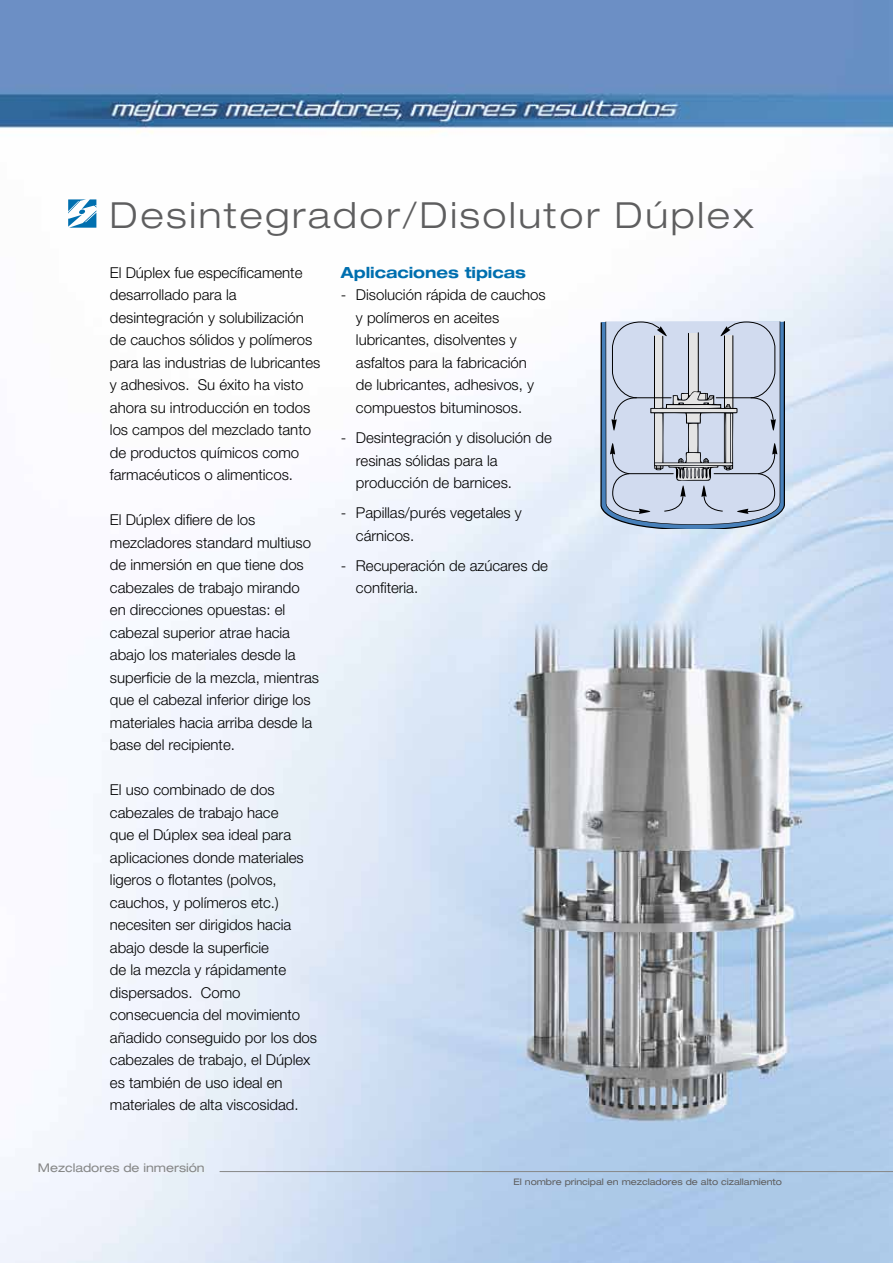
<style>
.page{position:relative;width:893px;height:1263px;background:#fff}
.page>*{position:absolute;margin:0;border:0;box-sizing:border-box;transform-origin:0 0}
.t1{font:300 expanded 36px "Helvetica Neue LT";letter-spacing:.075em;color:#5e5e5f}
.t2{font:700 expanded 15.3px "Helvetica Neue LT";color:#006faf}
.t3{font:300 15px/22.5px "Helvetica Neue LT";color:#000}
.t4{font:expanded 12px "Helvetica Neue LT";color:#868787}
.t5{font:expanded 9px "Helvetica Neue LT";color:#5e5e5f}
</style>
<div class="page">
<img style="left:0;top:0;width:893px;height:1263px">
<svg style="left:600px;top:321px;width:185px;height:208px;background:#b7c2d4"></svg>
<svg style="left:68px;top:199px;width:28px;height:29px"></svg>
<hr style="left:220px;top:1171px;width:673px;height:1px;background:#868787">
<p class="t1" style="left:110px;top:193px;width:645px">Desintegrador/Disolutor Dúplex</p>
<p class="t3" style="left:110px;top:261px;width:212px">El Dúplex fue específicamente desarrollado para la desintegración y solubilización de cauchos sólidos y polímeros para las industrias de lubricantes y adhesivos. Su éxito ha visto ahora su introducción en todos los campos del mezclado tanto de productos químicos como farmacéuticos o alimenticos.</p>
<p class="t3" style="left:110px;top:508px;width:211px">El Dúplex difiere de los mezcladores standard multiuso de inmersión en que tiene dos cabezales de trabajo mirando en direcciones opuestas: el cabezal superior atrae hacia abajo los materiales desde la superficie de la mezcla, mientras que el cabezal inferior dirige los materiales hacia arriba desde la base del recipiente.</p>
<p class="t3" style="left:110px;top:778px;width:209px">El uso combinado de dos cabezales de trabajo hace<br>que el Dúplex sea ideal para aplicaciones donde materiales ligeros o flotantes (polvos, cauchos, y polímeros etc.) necesiten ser dirigidos hacia abajo desde la superficie<br>de la mezcla y rápidamente dispersados. Como consecuencia del movimiento añadido conseguido por los dos cabezales de trabajo, el Dúplex es también de uso ideal en materiales de alta viscosidad.</p>
<p class="t2" style="left:341px;top:263px;width:187px">Aplicaciones tipicas</p>
<p class="t3" style="left:356px;top:284px;width:191px;text-indent:-15px">- Disolución rápida de cauchos y polímeros en aceites lubricantes, disolventes y asfaltos para la fabricación de lubricantes, adhesivos, y compuestos bituminosos.</p>
<p class="t3" style="left:356px;top:426px;width:197px;text-indent:-15px">- Desintegración y disolución de resinas sólidas para la producción de barnices.</p>
<p class="t3" style="left:356px;top:501px;width:167px;text-indent:-15px">- Papillas/purés vegetales y cárnicos.</p>
<p class="t3" style="left:356px;top:554px;width:194px;text-indent:-15px">- Recuperación de azúcares de confiteria.</p>
<p class="t4" style="left:38px;top:1160px;width:168px">Mezcladores de inmersión</p>
<p class="t5" style="left:514px;top:1176px;width:270px">El nombre principal en mezcladores de alto cizallamiento</p>
</div>
